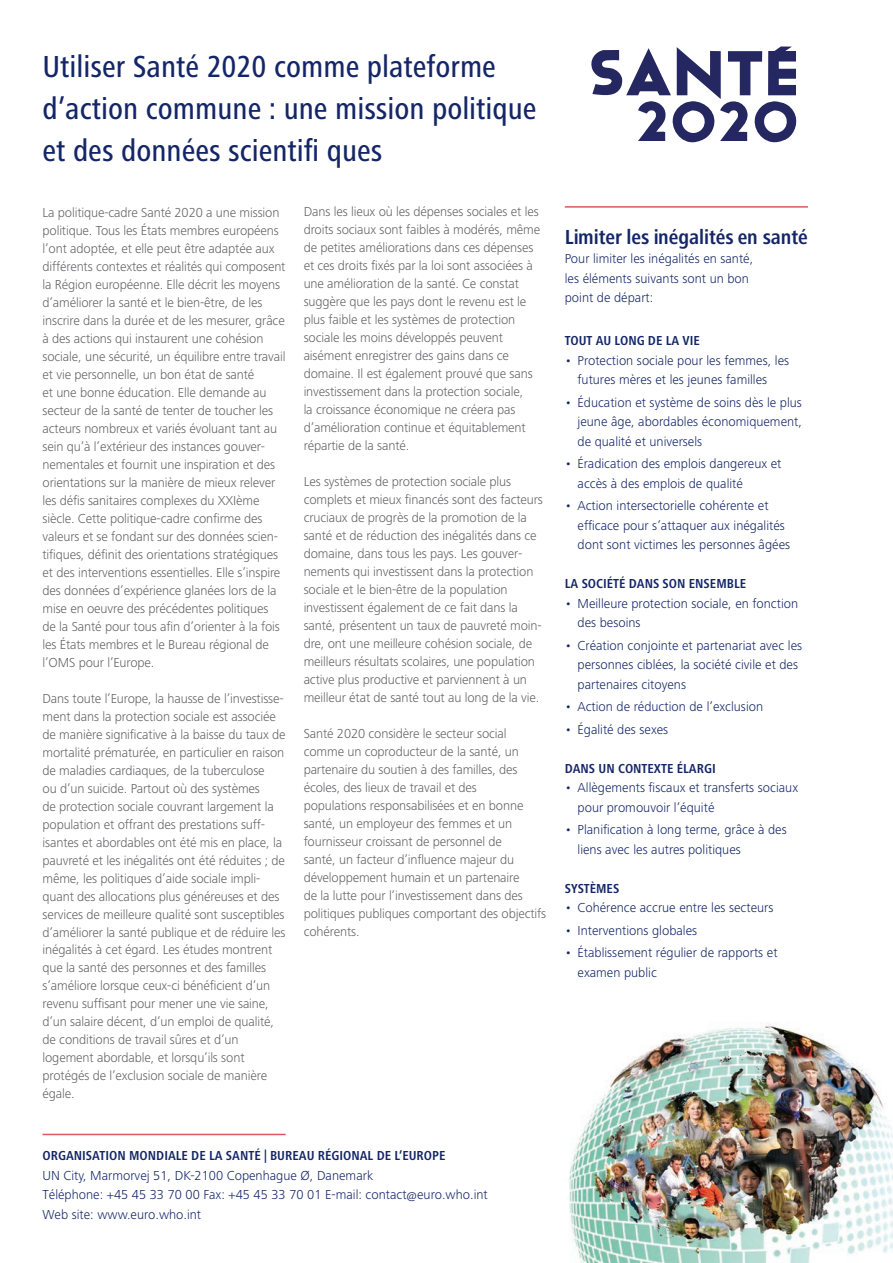
<style>
.page{position:relative;width:893px;height:1263px;background:#fff}
.page>*{position:absolute;margin:0;border:0;box-sizing:border-box;transform-origin:0 0}
.Heading1{font:500 condensed 31.5px/42px "Frutiger Next LT";color:#142667}
.Heading2{font:700 condensed 21px "Frutiger Next LT";letter-spacing:-.005em;color:#142667}
.t1{font:300 13.5px/18px "Frutiger Next LT";letter-spacing:-.01em;color:#636366}
.Bullits{font:300 13.5px/19.5px "Frutiger Next LT";color:#142667}
.Bullits-2{font:700 condensed 13.5px "Frutiger Next LT";color:#142667}
</style>
<div class="page">
<img style="left:569px;top:1024px;width:324px;height:239px">
<hr style="left:565px;top:206px;width:243px;height:2px;background:#dc585c">
<hr style="left:43px;top:1134px;width:243px;height:1px;background:#dc585c">
<svg style="left:591px;top:46px;width:206px;height:97px"></svg>
<p class="Heading1" style="left:43px;top:45px;width:496px">Utiliser Santé 2020 comme plateforme d’action commune : une mission politique et des données scientifi ques</p>
<p class="t1" style="left:43px;top:203px;width:245px">La politique-cadre Santé 2020 a une mission politique. Tous les États membres européens l’ont adoptée, et elle peut être adaptée aux différents contextes et réalités qui composent la Région européenne. Elle décrit les moyens d’améliorer la santé et le bien-être, de les inscrire dans la durée et de les mesurer, grâce à des actions qui instaurent une cohésion sociale, une sécurité, un équilibre entre travail et vie personnelle, un bon état de santé<br>et une bonne éducation. Elle demande au secteur de la santé de tenter de toucher les acteurs nombreux et variés évoluant tant au sein qu’à l’extérieur des instances gouver&shy;nementales et fournit une inspiration et des orientations sur la manière de mieux relever les défis sanitaires complexes du XXIème siècle. Cette politique-cadre confirme des valeurs et se fondant sur des données scien&shy;tifiques, définit des orientations stratégiques et des interventions essentielles. Elle s’inspire des données d’expérience glanées lors de la mise en oeuvre des précédentes politiques<br>de la Santé pour tous afin d’orienter à la fois les États membres et le Bureau régional de l’OMS pour l’Europe.</p>
<p class="t1" style="left:43px;top:689px;width:245px">Dans toute l’Europe, la hausse de l’investisse&shy;ment dans la protection sociale est associée de manière significative à la baisse du taux de mortalité prématurée, en particulier en raison de maladies cardiaques, de la tuberculose<br>ou d’un suicide. Partout où des systèmes<br>de protection sociale couvrant largement la population et offrant des prestations suff&shy;isantes et abordables ont été mis en place, la pauvreté et les inégalités ont été réduites ; de même, les politiques d’aide sociale impli&shy;quant des allocations plus généreuses et des services de meilleure qualité sont susceptibles d’améliorer la santé publique et de réduire les inégalités à cet égard. Les études montrent que la santé des personnes et des familles s’améliore lorsque ceux-ci bénéficient d’un revenu suffisant pour mener une vie saine, d’un salaire décent, d’un emploi de qualité, de conditions de travail sûres et d’un</p>
<p class="t1" style="left:43px;top:1049px;width:226px">logement abordable, et lorsqu’ils sont protégés de l’exclusion sociale de manière égale.</p>
<p class="t1" style="left:304px;top:203px;width:238px">Dans les lieux où les dépenses sociales et les droits sociaux sont faibles à modérés, même de petites améliorations dans ces dépenses et ces droits fixés par la loi sont associées à une amélioration de la santé. Ce constat</p>
<p class="t1" style="left:304px;top:293px;width:224px">suggère que les pays dont le revenu est le plus faible et les systèmes de protection</p>
<p class="t1" style="left:304px;top:329px;width:201px">sociale les moins développés peuvent</p>
<p class="t1" style="left:304px;top:347px;width:231px">aisément enregistrer des gains dans ce domaine. Il est également prouvé que sans investissement dans la protection sociale, la croissance économique ne créera pas d’amélioration continue et équitablement répartie de la santé.</p>
<p class="t1" style="left:304px;top:473px;width:241px">Les systèmes de protection sociale plus complets et mieux financés sont des facteurs cruciaux de progrès de la promotion de la santé et de réduction des inégalités dans ce domaine, dans tous les pays. Les gouver&shy;nements qui investissent dans la protection sociale et le bien-être de la population</p>
<p class="t1" style="left:304px;top:599px;width:240px">investissent également de ce fait dans la santé, présentent un taux de pauvreté moin&shy;dre, ont une meilleure cohésion sociale, de meilleurs résultats scolaires, une population active plus productive et parviennent à un meilleur état de santé tout au long de la vie.</p>
<p class="t1" style="left:304px;top:725px;width:217px">Santé 2020 considère le secteur social comme un coproducteur de la santé, un partenaire du soutien à des familles, des écoles, des lieux de travail et des</p>
<p class="t1" style="left:304px;top:797px;width:244px">populations responsabilisées et en bonne santé, un employeur des femmes et un fournisseur croissant de personnel de<br>santé, un facteur d’influence majeur du développement humain et un partenaire<br>de la lutte pour l’investissement dans des politiques publiques comportant des objectifs cohérents.</p>
<p class="Bullits-2" style="left:43px;top:1148px;width:404px">ORGANISATION MONDIALE DE LA SANTÉ | BUREAU RÉGIONAL DE L’EUROPE</p>
<p class="Bullits" style="left:43px;top:1165px;width:332px">UN City, Marmorvej 51, DK-2100 Copenhague Ø, Danemark</p>
<p class="Bullits" style="left:43px;top:1185px;width:447px">Téléphone: +45 45 33 70 00 Fax: +45 45 33 70 01 E-mail: contact@euro.who.int</p>
<p class="Bullits" style="left:43px;top:1204px;width:160px">Web site: www.euro.who.int</p>
<p class="Heading2" style="left:565px;top:225px;width:245px">Limiter les inégalités en santé</p>
<p class="Bullits" style="left:565px;top:249px;width:190px">Pour limiter les inégalités en santé,</p>
<p class="Bullits" style="left:565px;top:268px;width:186px">les éléments suivants sont un bon</p>
<p class="Bullits" style="left:565px;top:288px;width:90px">point de départ:</p>
<p class="Bullits-2" style="left:565px;top:333px;width:137px">TOUT AU LONG DE LA VIE</p>
<p class="Bullits" style="left:578px;top:350px;width:213px;text-indent:-13px">• Protection sociale pour les femmes, les futures mères et les jeunes familles</p>
<p class="Bullits" style="left:578px;top:392px;width:226px;text-align:justify;text-indent:-13px">• Éducation et système de soins dès le plus jeune âge, abordables économiquement, de qualité et universels</p>
<p class="Bullits" style="left:578px;top:454px;width:205px;text-indent:-13px">• Éradication des emplois dangereux et accès à des emplois de qualité</p>
<p class="Bullits" style="left:578px;top:496px;width:214px;text-indent:-13px">• Action intersectorielle cohérente et efficace pour s’attaquer aux inégalités dont sont victimes les personnes âgées</p>
<p class="Bullits-2" style="left:565px;top:576px;width:183px">LA SOCIÉTÉ DANS SON ENSEMBLE</p>
<p class="Bullits" style="left:578px;top:593px;width:222px;text-indent:-13px">• Meilleure protection sociale, en fonction des besoins</p>
<p class="Bullits" style="left:578px;top:635px;width:226px;text-indent:-13px">• Création conjointe et partenariat avec les personnes ciblées, la société civile et des partenaires citoyens</p>
<p class="Bullits" style="left:565px;top:697px;width:200px">• Action de réduction de l’exclusion</p>
<p class="Bullits" style="left:565px;top:719px;width:105px">• Égalité des sexes</p>
<p class="Bullits-2" style="left:565px;top:761px;width:152px">DANS UN CONTEXTE ÉLARGI</p>
<p class="Bullits" style="left:578px;top:778px;width:222px;text-indent:-13px">• Allègements fiscaux et transferts sociaux pour promouvoir l’équité</p>
<p class="Bullits" style="left:578px;top:820px;width:211px;text-indent:-13px">• Planification à long terme, grâce à des liens avec les autres politiques</p>
<p class="Bullits-2" style="left:565px;top:881px;width:56px">SYSTÈMES</p>
<p class="Bullits" style="left:565px;top:898px;width:210px">• Cohérence accrue entre les secteurs</p>
<p class="Bullits" style="left:565px;top:920px;width:134px">• Interventions globales</p>
<p class="Bullits" style="left:578px;top:943px;width:202px;text-indent:-13px">• Établissement régulier de rapports et examen public</p>
</div>
